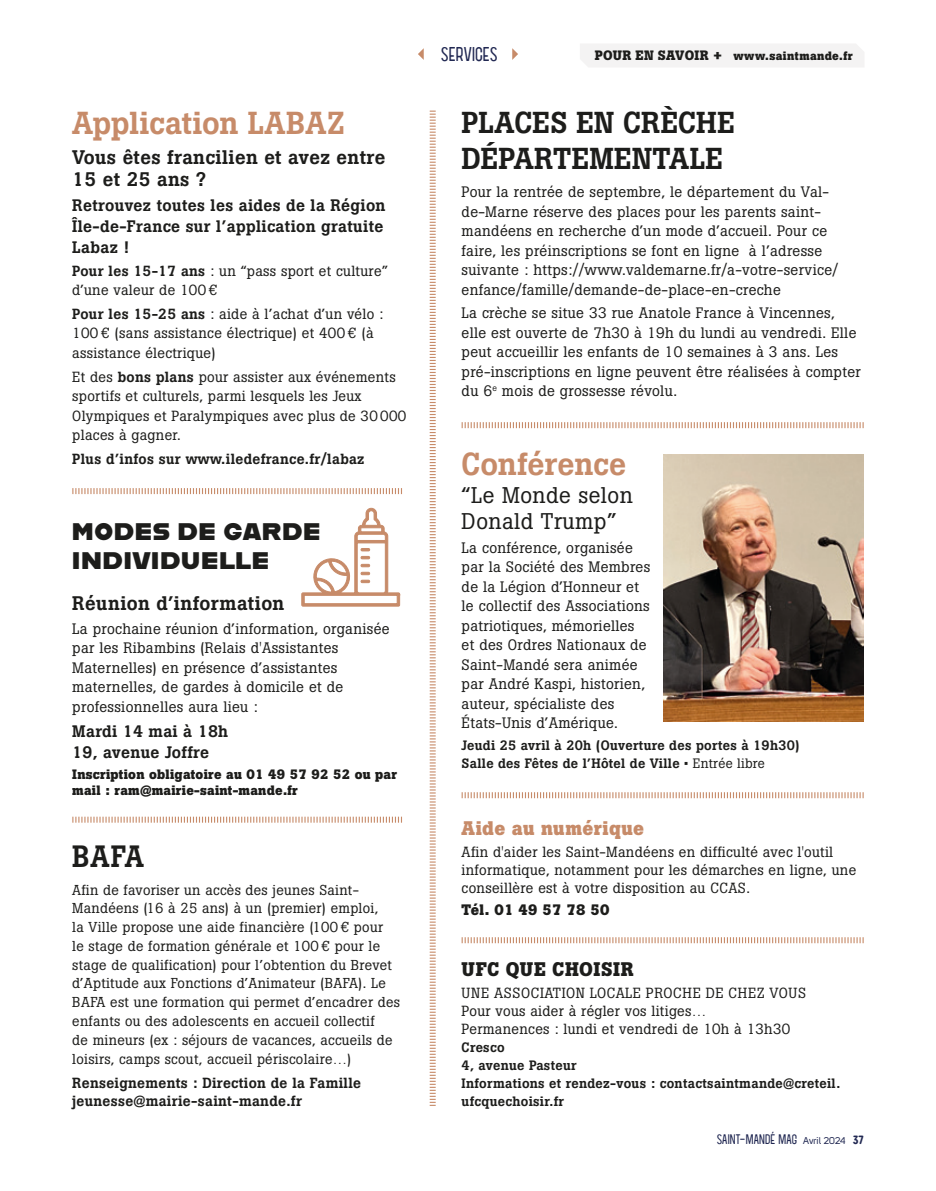
<style>
.page{position:relative;width:936px;height:1191px;background:#fff}
.page>*{position:absolute;margin:0;border:0;box-sizing:border-box;transform-origin:0 0}
.t1{font:500 31.5px "Boton BQ";letter-spacing:-.005em;color:#c78b69}
.t2{font:500 30.6px "Boton BQ";color:#1d1d1b;scale:.94 1}
.t3{font:500 30px/36px "Boton BQ";letter-spacing:.01em;color:#1d1d1b}
.t4{font:24px/28.5px "Alfarn";letter-spacing:.035em;color:#1d1d1b}
.t5{font:22.5px/25.5px "Boton BQ";letter-spacing:.02em;color:#1d1d1b}
.t6{font:500 19.5px/22.5px "Boton BQ";letter-spacing:.02em;color:#1d1d1b}
.t7{font:700 19.5px "Boton BQ";letter-spacing:.02em;color:#c78b69}
.t8{font:700 19.5px "Boton BQ";letter-spacing:.035em;color:#1d1d1b}
.t9{font:19.5px "Kulacino";color:#212852}
.t10{font:500 16.5px/21px "Boton BQ";letter-spacing:.02em;color:#1d1d1b}
.t11{font:15px/19.5px "Boton BQ";letter-spacing:.02em;color:#1d1d1b}
.t12{font:700 15px "Boton BQ";letter-spacing:.02em;color:#1d1d1b}
.t13{font:14.55px/19.5px "Boton BQ";letter-spacing:.02em;color:#1d1d1b}
.t14{font:500 14.55px/18px "Boton BQ";letter-spacing:.02em;color:#1d1d1b}
.t15{font:14.25px/18.9px "Boton BQ";letter-spacing:.02em;color:#1d1d1b}
.t16{font:500 13.5px/18px "Boton BQ";letter-spacing:.02em;color:#1d1d1b}
.t17{font:700 13.5px/16.5px "Boton BQ";letter-spacing:.02em;color:#1d1d1b}
.t18{font:13.5px "Kulacino";color:#212852}
.t19{font:700 12px "Boton BQ";letter-spacing:.035em;color:#1d1d1b}
.s1{font-weight:500}
.s2{font-size:13.5px}
.s3{font-weight:400}
.s4{font-family:"Uni Sans Regular";font-size:9.75px}
.s5{font-family:"TT Rounds Neue Comp";font-weight:700;font-size:12px}
</style>
<div class="page">
<div style="left:580px;top:44px;width:284px;height:23px;background:#f4f3f3"></div>
<svg style="left:418px;top:49px;width:5px;height:10px"></svg>
<svg style="left:512px;top:48px;width:6px;height:12px"></svg>
<svg style="left:301px;top:507px;width:99px;height:100px"></svg>
<svg style="left:461px;top:422px;width:402px;height:6px"></svg>
<svg style="left:461px;top:792px;width:402px;height:6px"></svg>
<svg style="left:461px;top:937px;width:402px;height:6px"></svg>
<svg style="left:429px;top:110px;width:7px;height:996px"></svg>
<svg style="left:72px;top:816px;width:330px;height:6px"></svg>
<svg style="left:72px;top:488px;width:330px;height:6px"></svg>
<img style="left:663px;top:454px;width:200px;height:267px">
<h1 class="t1" style="left:72px;top:105px;width:274px">Application LABAZ</h1>
<h3 class="t6" style="left:72px;top:146px;width:314px">Vous êtes francilien et avez entre<br>15 et 25 ans ?</h3>
<p class="t10" style="left:72px;top:194px;width:315px">Retrouvez toutes les aides de la Région<br>Île-de-France sur l’application gratuite<br>Labaz !</p>
<p class="t13" style="left:72px;top:261px;width:317px"><span class="s1">Pour les 15-17 ans</span> : un “pass sport et culture” d’une valeur de 100 €</p>
<p class="t13" style="left:72px;top:304px;width:312px"><span class="s1">Pour les 15-25 ans</span> : aide à l’achat d’un vélo :<br>100 € (sans assistance électrique) et 400 € (à assistance électrique)</p>
<p class="t13" style="left:72px;top:367px;width:335px">Et des <span class="s1">bons plans</span> pour assister aux événements sportifs et culturels, parmi lesquels les Jeux Olympiques et Paralympiques avec plus de 30 000 places à gagner.</p>
<p class="t14" style="left:72px;top:450px;width:294px">Plus d’infos sur www.iledefrance.fr/labaz</p>
<h3 class="t4" style="left:72px;top:516px;width:249px">MODES DE GARDE<br>INDIVIDUELLE</h3>
<h3 class="t6" style="left:72px;top:592px;width:213px">Réunion d’information</h3>
<p class="t11" style="left:72px;top:618px;width:319px">La prochaine réunion d’information, organisée par les Ribambins (Relais d'Assistantes Maternelles) en présence d’assistantes maternelles, de gardes à domicile et de professionnelles aura lieu :</p>
<p class="t10" style="left:72px;top:720px;width:157px">Mardi 14 mai à 18h<br>19, avenue Joffre</p>
<p class="t17" style="left:72px;top:765px;width:326px">Inscription obligatoire au 01 49 57 92 52 ou par mail : ram@mairie-saint-mande.fr</p>
<h2 class="t2" style="left:72px;top:839px;width:78px">BAFA</h2>
<p class="t15" style="left:72px;top:880px;width:329px">Afin de favoriser un accès des jeunes Saint-Mandéens (16 à 25 ans) à un (premier) emploi,<br>la Ville propose une aide financière (100 € pour<br>le stage de formation générale et 100 € pour le stage de qualification) pour l’obtention du Brevet d’Aptitude aux Fonctions d’Animateur (BAFA). Le BAFA est une formation qui permet d’encadrer des enfants ou des adolescents en accueil collectif<br>de mineurs (ex : séjours de vacances, accueils de loisirs, camps scout, accueil périscolaire…)</p>
<p class="t14" style="left:72px;top:1074px;width:290px">Renseignements : Direction de la Famille jeunesse@mairie-saint-mande.fr</p>
<h3 class="t9" style="left:441px;top:44px;width:59px">SERVICES</h3>
<p class="t19" style="left:594px;top:48px;width:260px"><span class="s2">POUR EN SAVOIR +</span> www.saintmande.fr</p>
<h3 class="t3" style="left:461px;top:105px;width:275px">PLACES EN CRÈCHE<br>DÉPARTEMENTALE</h3>
<p class="t11" style="left:461px;top:182px;width:378px">Pour la rentrée de septembre, le département du Val&shy;de-Marne réserve des places pour les parents saint&shy;mandéens en recherche d’un mode d’accueil. Pour ce faire, les préinscriptions se font en ligne à l’adresse suivante : https://www.valdemarne.fr/a-votre-service/ enfance/famille/demande-de-place-en-creche</p>
<p class="t11" style="left:461px;top:303px;width:400px">La crèche se situe 33 rue Anatole France à Vincennes, elle est ouverte de 7h30 à 19h du lundi au vendredi. Elle peut accueillir les enfants de 10 semaines à 3 ans. Les pré-inscriptions en ligne peuvent être réalisées à compter du 6<sup>e</sup> mois de grossesse révolu.</p>
<h1 class="t1" style="left:461px;top:446px;width:166px">Conférence</h1>
<h3 class="t5" style="left:461px;top:482px;width:173px">“Le Monde selon<br>Donald Trump”</h3>
<p class="t11" style="left:461px;top:537px;width:190px">La conférence, organisée par la Société des Membres de la Légion d’Honneur et le collectif des Associations patriotiques, mémorielles et des Ordres Nationaux de<br>Saint-Mandé sera animée par André Kaspi, historien, auteur, spécialiste des<br>États-Unis d’Amérique.</p>
<p class="t16" style="left:461px;top:736px;width:339px">Jeudi 25 avril à 20h (Ouverture des portes à 19h30)<br>Salle des Fêtes de l’Hôtel de Ville • <span class="s3">Entrée libre</span></p>
<h3 class="t7" style="left:461px;top:816px;width:184px">Aide au numérique</h3>
<p class="t13" style="left:461px;top:842px;width:396px;line-height:18px">Afin d'aider les Saint-Mandéens en difficulté avec l'outil informatique, notamment pour les démarches en ligne, une conseillère est à votre disposition au CCAS.</p>
<p class="t12" style="left:461px;top:900px;width:149px">Tél. 01 49 57 78 50</p>
<h3 class="t8" style="left:461px;top:957px;width:174px">UFC QUE CHOISIR</h3>
<p class="t13" style="left:461px;top:983px;width:346px;line-height:18px">UNE ASSOCIATION LOCALE PROCHE DE CHEZ VOUS<br>Pour vous aider à régler vos litiges…<br>Permanences : lundi et vendredi de 10h à 13h30</p>
<p class="t16" style="left:461px;top:1038px;width:380px">Cresco<br>4, avenue Pasteur<br>Informations et rendez-vous : contactsaintmande@creteil. ufcquechoisir.fr</p>
<p class="t18" style="left:716px;top:1131px;width:148px">SAINT-MANDÉ MAG <span class="s4">Avril 2024</span> <span class="s5">37</span></p>
</div>
